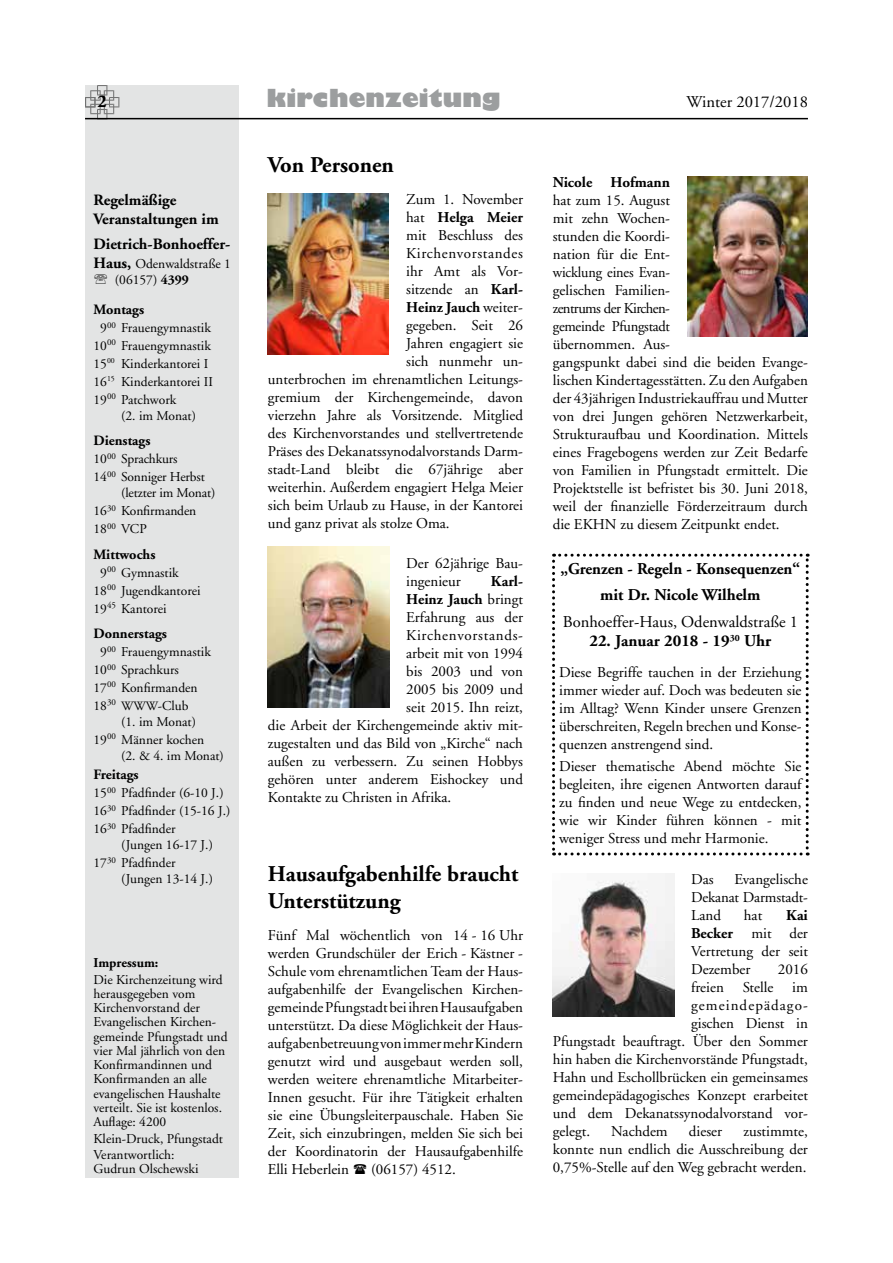
<style>
.page{position:relative;width:893px;height:1263px;background:#fff}
.page>*{position:absolute;margin:0;border:0;box-sizing:border-box;transform-origin:0 0}
.t1{font:800 27.3px "Chantilly UB";letter-spacing:.03em;color:#9c9e9f}
.t2{font:700 22.5px/27px "Adobe Garamond";color:#000}
.t3{font:700 18px "Adobe Garamond";color:#000}
.t4{font:700 16.5px/26.2px "Adobe Garamond";color:#000;text-align:center}
.t5{font:16.5px "Adobe Garamond";color:#000}
.t6{font:700 15.75px/18.9px "Adobe Garamond";color:#000}
.t7{font:15px/18px "Adobe Garamond";color:#000;text-align:justify}
.t8{font:700 15px "Adobe Garamond";color:#000}
.t9{font:15px "Adobe Garamond";letter-spacing:.04em;color:#000}
.t10{font:15px "Adobe Garamond";letter-spacing:.045em;color:#000}
.t11{font:15px "Adobe Garamond";letter-spacing:.07em;color:#000}
.t12{font:700 14.25px "Adobe Garamond";color:#000}
.t13{font:13.5px/17.9px "Adobe Garamond";color:#000}
.t14{font:700 13.5px "Adobe Garamond";color:#000}
.s1{font-weight:700;font-size:15.75px}
.s2{font-weight:700}
.s3{font-size:12.75px}
.s4{font-weight:400}
</style>
<div class="page">
<div style="left:85px;top:85px;width:153px;height:1093px;background:#e3e4e4"></div>
<hr style="left:85px;top:118px;width:723px;height:1px;background:#000">
<svg style="left:85px;top:85px;width:34px;height:33px"></svg>
<img style="left:268px;top:547px;width:121px;height:161px">
<img style="left:268px;top:193px;width:121px;height:161px">
<img style="left:553px;top:873px;width:121px;height:143px">
<img style="left:687px;top:176px;width:121px;height:161px">
<svg style="left:552px;top:554px;width:257px;height:301px"></svg>
<p class="t3" style="left:98px;top:92px;width:11px">2</p>
<h1 class="t1" style="left:267px;top:82px;width:235px">kirchenzeitung</h1>
<p class="t5" style="left:686px;top:93px;width:123px">Winter 2017/2018</p>
<p class="t6" style="left:94px;top:191px;width:127px">Regelmäßige<br>Veranstaltungen im</p>
<p class="t6" style="left:94px;top:235px;width:138px">Dietrich-Bonhoeffer-</p>
<p class="t13" style="left:115px;top:256px;width:117px;line-height:16.2px;text-indent:-21px"><span class="s1">Haus,</span> Odenwaldstraße 1 (06157) <span class="s2">4399</span></p>
<p class="t12" style="left:94px;top:302px;width:52px">Montags</p>
<p class="t13" style="left:94px;top:319px;width:121px;text-indent:7px">9<sup>00</sup> Frauengymnastik<br>10<sup>00</sup> Frauengymnastik<br>15<sup>00</sup> Kinderkantorei I<br>16<sup>15</sup> Kinderkantorei II<br>19<sup>00</sup> Patchwork</p>
<p class="t13" style="left:121px;top:407px;width:76px">(2. im Monat)</p>
<p class="t12" style="left:94px;top:433px;width:58px">Dienstags</p>
<p class="t13" style="left:94px;top:450px;width:113px">10<sup>00</sup> Sprachkurs<br>14<sup>00</sup> Sonniger Herbst</p>
<p class="t13" style="left:94px;top:485px;width:123px;text-indent:28px">(letzter im Monat)<br>16<sup>30</sup> Konfirmanden<br>18<sup>00</sup> VCP</p>
<p class="t12" style="left:94px;top:547px;width:63px">Mittwochs</p>
<p class="t13" style="left:94px;top:564px;width:108px;text-indent:7px">9<sup>00</sup> Gymnastik<br>18<sup>00</sup> Jugendkantorei<br>19<sup>45</sup> Kantorei</p>
<p class="t12" style="left:94px;top:626px;width:75px">Donnerstags</p>
<p class="t13" style="left:94px;top:643px;width:119px;text-indent:7px">9<sup>00</sup> Frauengymnastik<br>10<sup>00</sup> Sprachkurs<br>17<sup>00</sup> Konfirmanden<br>18<sup>30</sup> <span class="s3">WWW</span>-Club</p>
<p class="t13" style="left:94px;top:713px;width:112px;text-indent:28px">(1. im Monat)<br>19<sup>00</sup> Männer kochen</p>
<p class="t13" style="left:121px;top:747px;width:104px">(2. &amp; 4. im Monat)</p>
<p class="t12" style="left:94px;top:767px;width:47px">Freitags</p>
<p class="t13" style="left:94px;top:784px;width:138px">15<sup>00</sup> Pfadfinder (6-10 J.)<br>16<sup>30</sup> Pfadfinder (15-16 J.)<br>16<sup>30</sup> Pfadfinder</p>
<p class="t13" style="left:94px;top:836px;width:121px;text-indent:28px">(Jungen 16-17 J.)<br>17<sup>30</sup> Pfadfinder</p>
<p class="t13" style="left:121px;top:870px;width:93px">(Jungen 13-14 J.)</p>
<p class="t14" style="left:94px;top:955px;width:66px">Impressum:</p>
<p class="t13" style="left:94px;top:972px;width:136px;line-height:14.2px">Die Kirchenzeitung wird herausgegeben vom<br>Kirchenvorstand der<br>Evangelischen Kirchen&shy;gemeinde Pfungstadt und vier Mal jährlich von den<br>Konfirmandinnen und<br>Konfirmanden an alle evangelischen Haushalte verteilt. Sie ist kostenlos.<br>Auflage: 4200</p>
<p class="t13" style="left:94px;top:1130px;width:131px;line-height:16.4px">Klein-Druck, Pfungstadt<br>Verantwortlich:</p>
<p class="t13" style="left:94px;top:1160px;width:106px">Gudrun Olschewski</p>
<h2 class="t2" style="left:268px;top:151px;width:128px">Von Personen</h2>
<p class="t7" style="left:406px;top:191px;width:118px">Zum 1. November</p>
<p class="t8" style="left:406px;top:209px;width:118px"><span class="s4">hat</span> Helga Meier</p>
<p class="t7" style="left:406px;top:227px;width:118px">mit Beschluss des</p>
<p class="t9" style="left:406px;top:246px;width:118px">Kirchenvorstandes</p>
<p class="t7" style="left:406px;top:263px;width:118px">ihr Amt als Vor-</p>
<p class="t7" style="left:406px;top:281px;width:118px">sitzende an <span class="s2">Karl-</span></p>
<p class="t8" style="left:406px;top:299px;width:118px">Heinz Jauch <span class="s4">weiter-</span></p>
<p class="t7" style="left:406px;top:317px;width:118px">gegeben. Seit 26</p>
<p class="t7" style="left:406px;top:335px;width:118px">Jahren engagiert sie</p>
<p class="t7" style="left:406px;top:353px;width:118px">sich nunmehr un-</p>
<p class="t7" style="left:268px;top:371px;width:257px">unterbrochen im ehrenamtlichen Leitungs-</p>
<p class="t7" style="left:268px;top:389px;width:257px">gremium der Kirchengemeinde, davon</p>
<p class="t7" style="left:268px;top:407px;width:257px">vierzehn Jahre als Vorsitzende. Mitglied</p>
<p class="t7" style="left:268px;top:425px;width:257px">des Kirchenvorstandes und stellvertretende</p>
<p class="t7" style="left:268px;top:443px;width:257px">Präses des Dekanatssynodalvorstands Darm-</p>
<p class="t7" style="left:268px;top:461px;width:257px">stadt-Land bleibt die 67jährige aber</p>
<p class="t7" style="left:268px;top:479px;width:257px">weiterhin. Außerdem engagiert Helga Meier</p>
<p class="t7" style="left:268px;top:497px;width:257px">sich beim Urlaub zu Hause, in der Kantorei</p>
<p class="t7" style="left:268px;top:515px;width:183px">und ganz privat als stolze Oma.</p>
<p class="t7" style="left:406px;top:554px;width:118px">Der 62jährige Bau&shy;ingenieur</p>
<p class="t8" style="left:491px;top:573px;width:34px">Karl-</p>
<p class="t8" style="left:406px;top:591px;width:118px">Heinz Jauch <span class="s4">bringt</span></p>
<p class="t7" style="left:406px;top:608px;width:118px">Erfahrung aus der</p>
<p class="t10" style="left:406px;top:627px;width:118px">Kirchenvorstands-</p>
<p class="t7" style="left:406px;top:644px;width:118px">arbeit mit von 1994</p>
<p class="t7" style="left:406px;top:662px;width:118px">bis 2003 und von</p>
<p class="t7" style="left:406px;top:680px;width:118px">2005 bis 2009 und</p>
<p class="t7" style="left:406px;top:698px;width:118px">seit 2015. Ihn reizt,</p>
<p class="t7" style="left:268px;top:716px;width:257px">die Arbeit der Kirchengemeinde aktiv mit-</p>
<p class="t7" style="left:268px;top:734px;width:257px">zugestalten und das Bild von „Kirche“ nach</p>
<p class="t7" style="left:268px;top:752px;width:257px">außen zu verbessern. Zu seinen Hobbys</p>
<p class="t7" style="left:268px;top:770px;width:257px">gehören unter anderem Eishockey und</p>
<p class="t7" style="left:268px;top:788px;width:185px">Kontakte zu Christen in Afrika.</p>
<h2 class="t2" style="left:268px;top:860px;width:252px">Hausaufgabenhilfe braucht<br>Unterstützung</h2>
<p class="t7" style="left:268px;top:926px;width:257px">Fünf Mal wöchentlich von 14 - 16 Uhr werden Grundschüler der Erich - Kästner - Schule vom ehrenamtlichen Team der Haus&shy;aufgabenhilfe der Evangelischen Kirchen&shy;gemeinde Pfungstadt bei ihren Hausaufgaben unterstützt. Da diese Möglichkeit der Haus&shy;aufgabenbetreuung von immer mehr Kindern genutzt wird und ausgebaut werden soll, werden weitere ehrenamtliche Mitarbeiter-Innen gesucht. Für ihre Tätigkeit erhalten sie eine Übungsleiterpauschale. Haben Sie Zeit, sich einzubringen, melden Sie sich bei der Koordinatorin der Hausaufgabenhilfe Elli Heberlein</p>
<p class="t7" style="left:371px;top:1160px;width:86px">(06157) 4512.</p>
<p class="t8" style="left:553px;top:174px;width:119px">Nicole Hofmann</p>
<p class="t7" style="left:553px;top:192px;width:257px;text-align:left">hat zum 15. August<br>mit zehn Wochen-<br>stunden die Koordi-<br>nation für die Ent-<br>wicklung eines Evan-<br>gelischen Familien-<br>zentrums der Kirchen-<br>gemeinde Pfungstadt<br>übernommen. Aus-<br>gangspunkt dabei sind die beiden Evange&shy;lischen Kindertagesstätten. Zu den Aufgaben der 43jährigen Industriekauffrau und Mutter von drei Jungen gehören Netzwerkarbeit,<br>Strukturaufbau und Koordination. Mittels eines Fragebogens werden zur Zeit Bedarfe von Familien in Pfungstadt ermittelt. Die<br>Projektstelle ist befristet bis 30. Juni 2018, weil der finanzielle Förderzeitraum durch die EKHN zu diesem Zeitpunkt endet.</p>
<p class="t4" style="left:561px;top:556px;width:241px">„Grenzen - Regeln - Konsequenzen“ mit Dr. Nicole Wilhelm</p>
<p class="t5" style="left:563px;top:612px;width:237px">Bonhoeffer-Haus, Odenwaldstraße 1</p>
<p class="t4" style="left:589px;top:628px;width:183px">22. Januar 2018 - 19<sup>30</sup> Uhr</p>
<p class="t7" style="left:559px;top:664px;width:244px">Diese Begriffe tauchen in der Erziehung immer wieder auf. Doch was bedeuten sie im Alltag? Wenn Kinder unsere Grenzen überschreiten, Regeln brechen und Konse&shy;quenzen anstrengend sind.</p>
<p class="t7" style="left:559px;top:758px;width:244px">Dieser thematische Abend möchte Sie begleiten, ihre eigenen Antworten darauf zu finden und neue Wege zu entdecken, wie wir Kinder führen können - mit weniger Stress und mehr Harmonie.</p>
<p class="t7" style="left:691px;top:871px;width:118px;text-indent:43px">Evangelische Dekanat Darmstadt-Land</p>
<p class="t7" style="left:691px;top:871px;width:24px">Das</p>
<p class="t7" style="left:744px;top:907px;width:20px">hat</p>
<p class="t7" style="left:691px;top:907px;width:118px;text-indent:95px"><span class="s2">Kai Becker</span> mit der Vertretung der seit Dezember</p>
<p class="t7" style="left:778px;top:961px;width:31px">2016</p>
<p class="t7" style="left:691px;top:979px;width:118px">freien Stelle im</p>
<p class="t11" style="left:691px;top:997px;width:118px">gemeindepädago-</p>
<p class="t7" style="left:691px;top:1015px;width:118px">gischen Dienst in</p>
<p class="t7" style="left:553px;top:1033px;width:257px">Pfungstadt beauftragt. Über den Sommer</p>
<p class="t7" style="left:553px;top:1051px;width:257px">hin haben die Kirchenvorstände Pfungstadt,</p>
<p class="t7" style="left:553px;top:1069px;width:257px">Hahn und Eschollbrücken ein gemeinsames</p>
<p class="t7" style="left:553px;top:1087px;width:257px">gemeindepädagogisches Konzept erarbeitet</p>
<p class="t7" style="left:553px;top:1105px;width:257px">und dem Dekanatssynodalvorstand vor-</p>
<p class="t7" style="left:553px;top:1123px;width:39px">gelegt.</p>
<p class="t7" style="left:611px;top:1123px;width:58px">Nachdem</p>
<p class="t7" style="left:689px;top:1123px;width:35px">dieser</p>
<p class="t7" style="left:553px;top:1123px;width:257px;text-indent:191px">zustimmte, konnte nun endlich die Ausschreibung der 0,75%-Stelle auf den Weg gebracht werden.</p>
</div>
